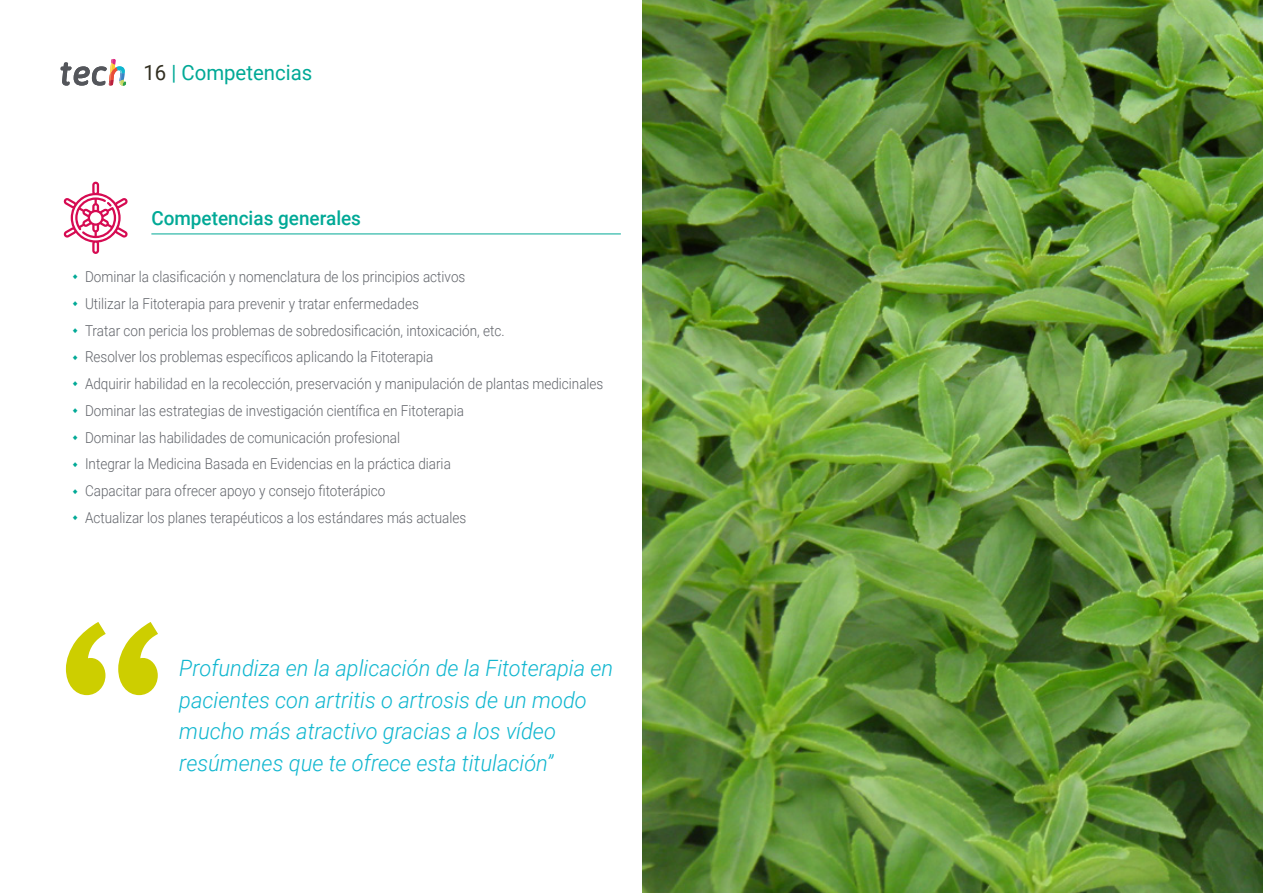
<style>
.page{position:relative;width:1263px;height:893px;background:#fff}
.page>*{position:absolute;margin:0;border:0;box-sizing:border-box;transform-origin:0 0}
.t1{font:italic 300 22.5px/31.5px "Roboto";color:#0fb6cf}
.t2{font:21px "Roboto";color:#00a996}
.t3{font:500 19.5px "Roboto";color:#00a996}
.t4{font:300 15px/26.7px "Roboto";color:#61646a;scale:.9 1}
.s1{color:#312e20}
</style>
<div class="page">
<hr style="left:151px;top:234px;width:470px;height:1px;background:#00a996">
<svg style="left:63px;top:182px;width:65px;height:72px"></svg>
<img style="left:642px;top:0;width:621px;height:893px">
<svg style="left:66px;top:622px;width:92px;height:73px"></svg>
<svg style="left:61px;top:59px;width:65px;height:27px"></svg>
<h2 class="t2" style="left:144px;top:57px;width:170px"><span class="s1">16</span> | Competencias</h2>
<h3 class="t3" style="left:151px;top:205px;width:211px">Competencias generales</h3>
<p class="t4" style="left:85px;top:263px;width:577px">Dominar la clasificación y nomenclatura de los principios activos<br>Utilizar la Fitoterapia para prevenir y tratar enfermedades<br>Tratar con pericia los problemas de sobredosificación, intoxicación, etc.<br>Resolver los problemas específicos aplicando la Fitoterapia<br>Adquirir habilidad en la recolección, preservación y manipulación de plantas medicinales Dominar las estrategias de investigación científica en Fitoterapia<br>Dominar las habilidades de comunicación profesional<br>Integrar la Medicina Basada en Evidencias en la práctica diaria<br>Capacitar para ofrecer apoyo y consejo fitoterápico<br>Actualizar los planes terapéuticos a los estándares más actuales</p>
<h1 class="t1" style="left:179px;top:652px;width:435px">Profundiza en la aplicación de la Fitoterapia en pacientes con artritis o artrosis de un modo mucho más atractivo gracias a los vídeo resúmenes que te ofrece esta titulación”</h1>
</div>
